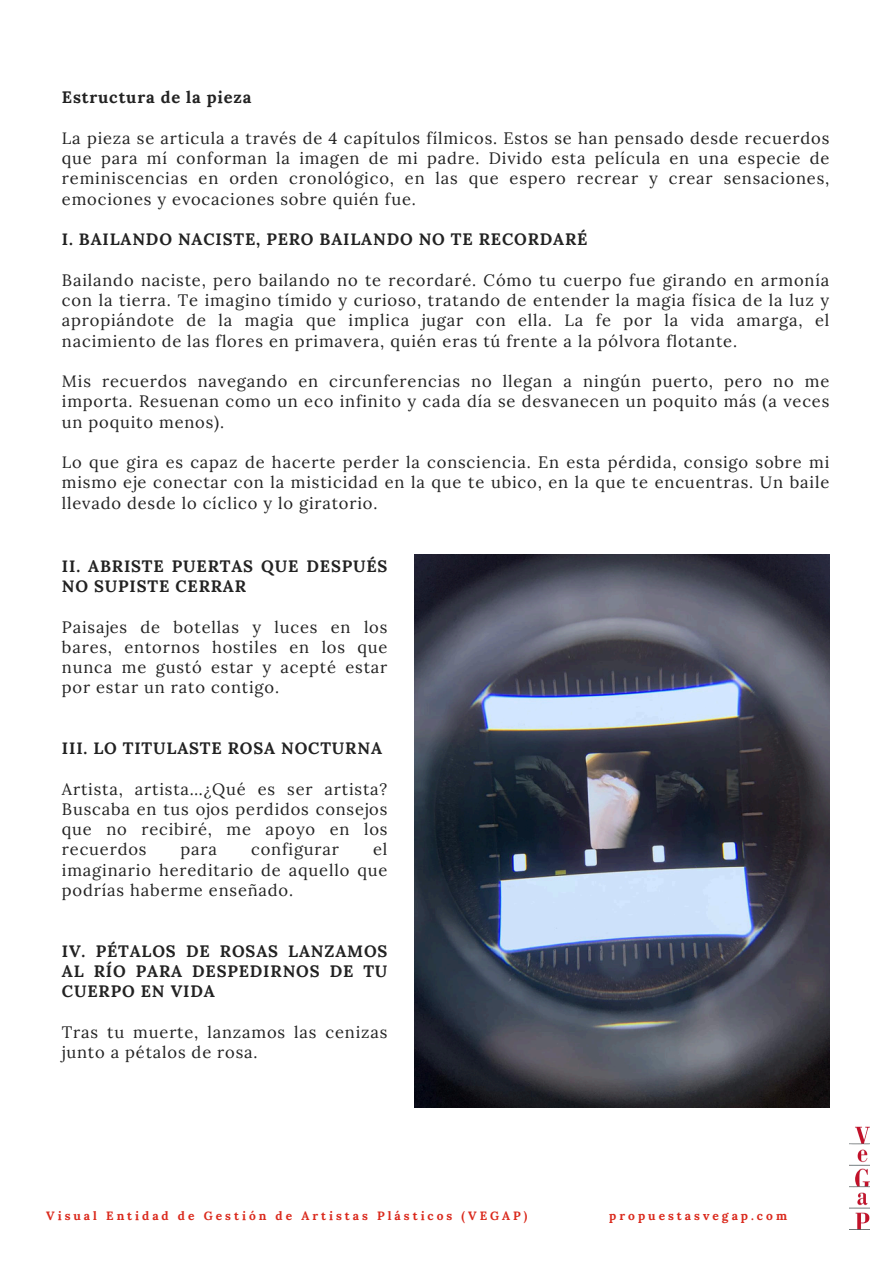
<style>
.page{position:relative;width:894px;height:1264px;background:#fff}
.page>*{position:absolute;margin:0;border:0;box-sizing:border-box;transform-origin:0 0}
.t1{font:16.5px/20.2px "Lora";letter-spacing:.05em;color:#222;text-align:justify}
.t2{font:700 16.5px/20.2px "Lora";letter-spacing:.05em;color:#222}
.t3{font:700 12px "Lora";letter-spacing:.25em;color:#da291c}
</style>
<div class="page">
<img style="left:849px;top:1126px;width:20px;height:103px">
<img style="left:414px;top:554px;width:415px;height:553px">
<h1 class="t2" style="left:62px;top:87px;width:191px">Estructura de la pieza</h1>
<h3 class="t1" style="left:62px;top:128px;width:768px">La pieza se articula a través de 4 capítulos fílmicos. Estos se han pensado desde recuerdos que para mí conforman la imagen de mi padre. Divido esta película en una especie de reminiscencias en orden cronológico, en las que espero recrear y crear sensaciones, emociones y evocaciones sobre quién fue.</h3>
<h3 class="t2" style="left:62px;top:229px;width:527px">I. BAILANDO NACISTE, PERO BAILANDO NO TE RECORDARÉ</h3>
<h3 class="t1" style="left:62px;top:269px;width:768px">Bailando naciste, pero bailando no te recordaré. Cómo tu cuerpo fue girando en armonía con la tierra. Te imagino tímido y curioso, tratando de entender la magia física de la luz y apropiándote de la magia que implica jugar con ella. La fe por la vida amarga, el nacimiento de las flores en primavera, quién eras tú frente a la pólvora flotante.</h3>
<h1 class="t1" style="left:62px;top:371px;width:768px">Mis recuerdos navegando en circunferencias no llegan a ningún puerto, pero no me importa. Resuenan como un eco infinito y cada día se desvanecen un poquito más (a veces un poquito menos).</h1>
<h3 class="t1" style="left:62px;top:452px;width:768px">Lo que gira es capaz de hacerte perder la consciencia. En esta pérdida, consigo sobre mi mismo eje conectar con la misticidad en la que te ubico, en la que te encuentras. Un baile llevado desde lo cíclico y lo giratorio.</h3>
<h1 class="t2" style="left:62px;top:555px;width:327px">II. ABRISTE PUERTAS QUE DESPUÉS<br>NO SUPISTE CERRAR</h1>
<h3 class="t1" style="left:62px;top:616px;width:327px">Paisajes de botellas y luces en los bares, entornos hostiles en los que nunca me gustó estar y acepté estar por estar un rato contigo.</h3>
<p class="t2" style="left:62px;top:738px;width:321px">III. LO TITULASTE ROSA NOCTURNA</p>
<p class="t1" style="left:62px;top:778px;width:327px">Artista, artista…¿Qué es ser artista?<br>Buscaba en tus ojos perdidos consejos que no recibiré, me apoyo en los recuerdos</p>
<p class="t1" style="left:180px;top:839px;width:38px">para</p>
<p class="t1" style="left:251px;top:839px;width:89px">configurar</p>
<p class="t1" style="left:62px;top:839px;width:327px;text-indent:311px">el imaginario hereditario de aquello que podrías haberme enseñado.</p>
<p class="t2" style="left:62px;top:940px;width:327px;text-align:justify">IV. PÉTALOS DE ROSAS LANZAMOS AL RÍO PARA DESPEDIRNOS DE TU CUERPO EN VIDA</p>
<p class="t1" style="left:62px;top:1021px;width:327px">Tras tu muerte, lanzamos las cenizas junto a pétalos de rosa.</p>
<h1 class="t3" style="left:46px;top:1207px;width:482px">Visual Entidad de Gestión de Artistas Plásticos (VEGAP)</h1>
<h3 class="t3" style="left:609px;top:1207px;width:179px">propuestasvegap.com</h3>
</div>
